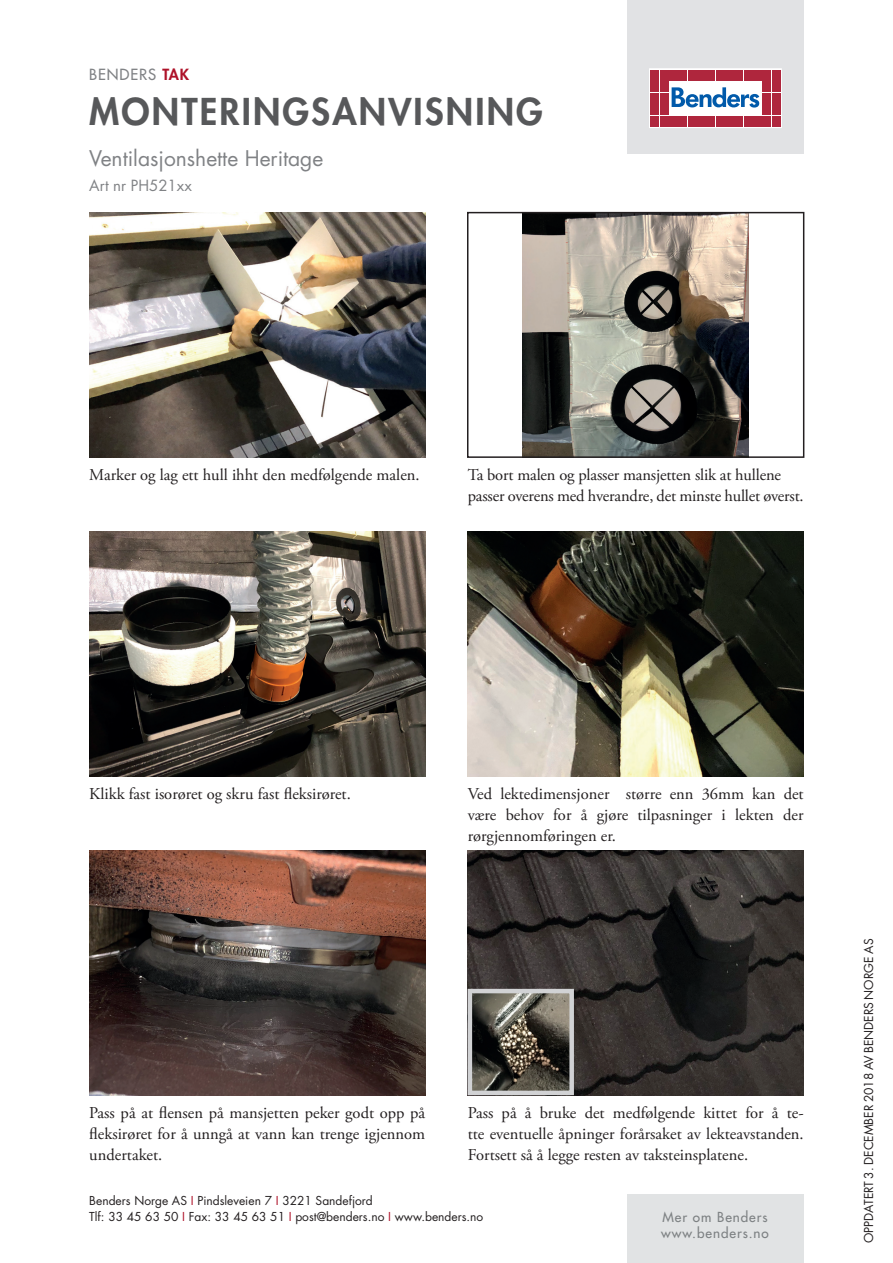
<style>
.page{position:relative;width:893px;height:1263px;background:#fff}
.page>*{position:absolute;margin:0;border:0;box-sizing:border-box;transform-origin:0 0}
.t1{font:800 36px "Futura Std";letter-spacing:.06em;color:#57585a}
.t2{font:21px "Futura Std";color:#808285}
.t3{font:16.5px/21px "Adobe Garamond Pro";color:#231f20;text-align:justify}
.t4{font:15px "Futura Std";color:#808285}
.t5{font:500 15px "Futura Std";letter-spacing:.06em;color:#808285}
.t6{font:500 13.5px/16.2px "Futura Std";letter-spacing:.07em;color:#7d8183}
.t7{font:12px/16.5px "Futura Std";color:#231f20}
.s1{font-weight:800;color:#ae1229}
.s2{color:#ae1229}
</style>
<div class="page">
<img style="left:523px;top:215px;width:225px;height:240px">
<div style="left:467px;top:212px;width:337px;height:246px;border:2px solid #231f20"></div>
<img style="left:468px;top:531px;width:336px;height:245px">
<img style="left:89px;top:850px;width:336px;height:245px">
<img style="left:468px;top:850px;width:336px;height:245px">
<img style="left:89px;top:213px;width:336px;height:244px">
<img style="left:89px;top:531px;width:336px;height:245px">
<img style="left:473px;top:994px;width:96px;height:96px">
<div style="left:468px;top:989px;width:106px;height:106px;border:4px solid #d1d2d4"></div>
<div style="left:627px;top:0;width:177px;height:153px;background:#e1e2e4"></div>
<svg style="left:649px;top:69px;width:132px;height:59px;fill:#fff"></svg>
<div style="left:651px;top:70px;width:8px;height:10px;background:#af263d"></div>
<div style="left:660px;top:70px;width:8px;height:10px;background:#af263d"></div>
<div style="left:651px;top:81px;width:8px;height:11px;background:#af263d"></div>
<div style="left:660px;top:81px;width:8px;height:11px;background:#af263d"></div>
<div style="left:651px;top:93px;width:8px;height:10px;background:#af263d"></div>
<div style="left:660px;top:93px;width:8px;height:10px;background:#af263d"></div>
<div style="left:651px;top:104px;width:8px;height:11px;background:#af263d"></div>
<div style="left:660px;top:104px;width:8px;height:11px;background:#af263d"></div>
<div style="left:651px;top:116px;width:8px;height:10px;background:#af263d"></div>
<div style="left:660px;top:116px;width:8px;height:10px;background:#af263d"></div>
<div style="left:669px;top:70px;width:8px;height:10px;background:#af263d"></div>
<div style="left:679px;top:70px;width:8px;height:10px;background:#af263d"></div>
<div style="left:688px;top:70px;width:8px;height:10px;background:#af263d"></div>
<div style="left:697px;top:70px;width:9px;height:10px;background:#af263d"></div>
<div style="left:707px;top:70px;width:8px;height:10px;background:#af263d"></div>
<div style="left:716px;top:70px;width:8px;height:10px;background:#af263d"></div>
<div style="left:725px;top:70px;width:9px;height:10px;background:#af263d"></div>
<div style="left:735px;top:70px;width:8px;height:10px;background:#af263d"></div>
<div style="left:744px;top:70px;width:8px;height:10px;background:#af263d"></div>
<div style="left:753px;top:70px;width:9px;height:10px;background:#af263d"></div>
<div style="left:669px;top:116px;width:8px;height:10px;background:#af263d"></div>
<div style="left:679px;top:116px;width:8px;height:10px;background:#af263d"></div>
<div style="left:688px;top:116px;width:8px;height:10px;background:#af263d"></div>
<div style="left:697px;top:116px;width:9px;height:10px;background:#af263d"></div>
<div style="left:707px;top:116px;width:8px;height:10px;background:#af263d"></div>
<div style="left:716px;top:116px;width:8px;height:10px;background:#af263d"></div>
<div style="left:725px;top:116px;width:9px;height:10px;background:#af263d"></div>
<div style="left:735px;top:116px;width:8px;height:10px;background:#af263d"></div>
<div style="left:744px;top:116px;width:8px;height:10px;background:#af263d"></div>
<div style="left:753px;top:116px;width:9px;height:10px;background:#af263d"></div>
<div style="left:763px;top:70px;width:8px;height:10px;background:#af263d"></div>
<div style="left:772px;top:70px;width:8px;height:10px;background:#af263d"></div>
<div style="left:763px;top:81px;width:8px;height:11px;background:#af263d"></div>
<div style="left:772px;top:81px;width:8px;height:11px;background:#af263d"></div>
<div style="left:763px;top:93px;width:8px;height:10px;background:#af263d"></div>
<div style="left:772px;top:93px;width:8px;height:10px;background:#af263d"></div>
<div style="left:763px;top:104px;width:8px;height:11px;background:#af263d"></div>
<div style="left:772px;top:104px;width:8px;height:11px;background:#af263d"></div>
<div style="left:763px;top:116px;width:8px;height:10px;background:#af263d"></div>
<div style="left:772px;top:116px;width:8px;height:10px;background:#af263d"></div>
<svg style="left:672px;top:87px;width:87px;height:21px"></svg>
<div style="left:627px;top:1195px;width:177px;height:68px;background:#e1e3e4"></div>
<p class="t5" style="left:89px;top:65px;width:101px">BENDERS <span class="s1">TAK</span></p>
<h1 class="t1" style="left:89px;top:89px;width:455px">MONTERINGSANVISNING</h1>
<p class="t2" style="left:89px;top:145px;width:236px">Ventilasjonshette Heritage</p>
<p class="t4" style="left:89px;top:176px;width:104px">Art nr PH521xx</p>
<p class="t3" style="left:89px;top:465px;width:332px">Marker og lag ett hull ihht den medfølgende malen.</p>
<p class="t3" style="left:468px;top:465px;width:337px">Ta bort malen og plasser mansjetten slik at hullene passer overens med hverandre, det minste hullet øverst.</p>
<p class="t3" style="left:89px;top:783px;width:263px">Klikk fast isorøret og skru fast fleksirøret.</p>
<p class="t3" style="left:468px;top:783px;width:337px">Ved lektedimensjoner større enn 36mm kan det være behov for å gjøre tilpasninger i lekten der rørgjennomføringen er.</p>
<p class="t3" style="left:89px;top:1102px;width:337px">Pass på at flensen på mansjetten peker godt opp på fleksirøret for å unngå at vann kan trenge igjennom undertaket.</p>
<p class="t3" style="left:468px;top:1102px;width:337px">Pass på å bruke det medfølgende kittet for å te&shy;tte eventuelle åpninger forårsaket av lekteavstanden.<br>Fortsett så å legge resten av taksteinsplatene.</p>
<p class="t7" style="left:89px;top:1192px;width:396px">Benders Norge AS <span class="s2">I</span> Pindsleveien 7 <span class="s2">I</span> 3221 Sandefjord<br>Tlf: 33 45 63 50 <span class="s2">I</span> Fax: 33 45 63 51 <span class="s2">I</span> post@benders.no <span class="s2">I</span> www.benders.no</p>
<p class="t6" style="left:661px;top:1209px;width:109px">Mer om Benders www.benders.no</p>
<p class="t7" style="left:861px;top:1243px;width:306px;rotate:-90deg">Oppdatert 3. december 2018 av Ben ders Norge AS</p>
</div>
